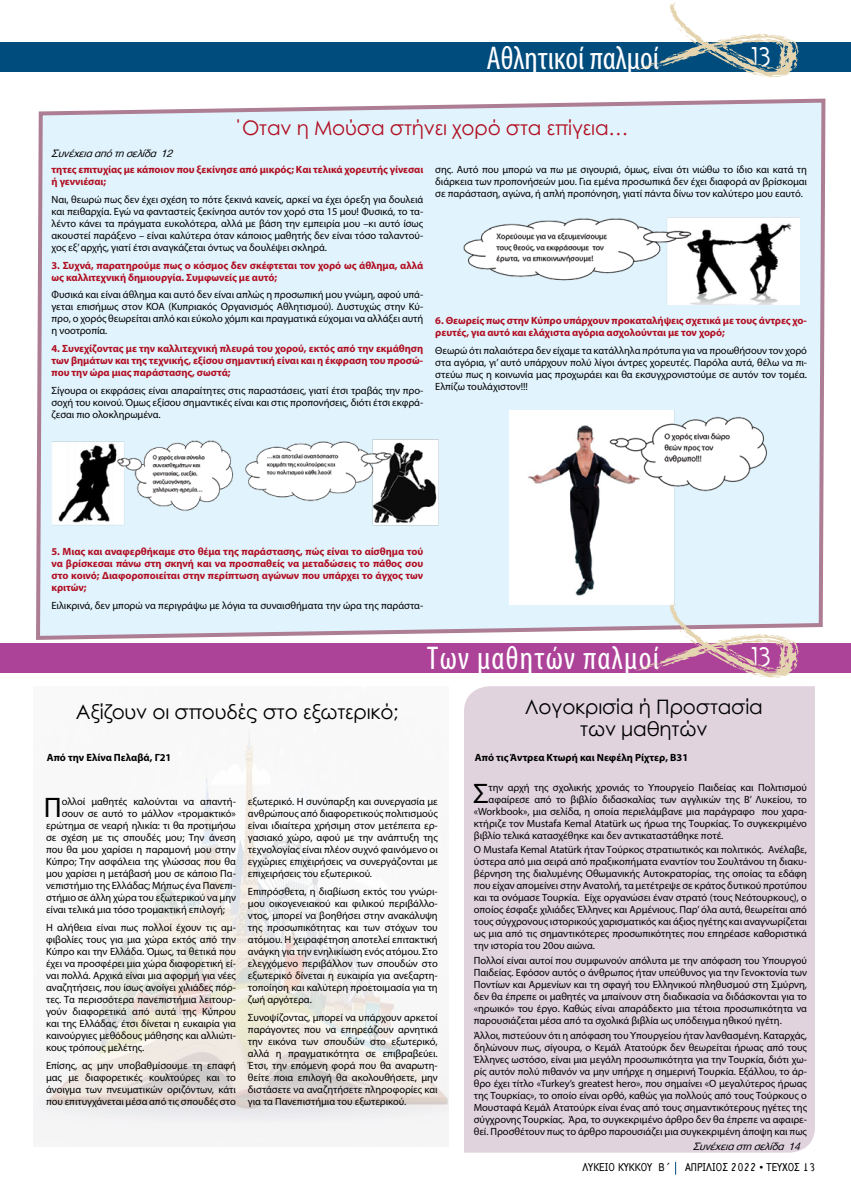
<style>
.page{position:relative;width:851px;height:1191px;background:#fff}
.page>*{position:absolute;margin:0;border:0;box-sizing:border-box;transform-origin:0 0}
.t1{font:condensed 33px "Myriad Pro";letter-spacing:.04em;color:#fff}
.t2{font:condensed 33px "Myriad Pro";letter-spacing:.015em;color:#fff}
.t3{font:28.3px "Myriad Pro";color:#000}
.t4{font:25px "CF Template";color:#fff}
.t5{font:20px/22.7px "Century Gothic Pro Grk";letter-spacing:-.01em;color:#000;text-align:center}
.t6{font:20px "Century Gothic Pro Grk";letter-spacing:-.01em;color:#b10f22}
.t7{font:italic 11px "CF Helvetica";color:#000}
.t8{font:11px "CF Spookie";color:#000}
.t9{font:10.5px/12px "Myriad Pro";letter-spacing:-.005em;color:#000;text-align:justify}
.t10{font:700 10.5px/12px "Myriad Pro";letter-spacing:-.005em;color:#b10f22}
.t11{font:700 10.5px "Myriad Pro";color:#000}
</style>
<div class="page">
<svg style="left:675px;top:1161px;width:1px;height:13px"></svg>
<img style="left:33px;top:729px;width:415px;height:402px">
<div style="left:0;top:42px;width:850px;height:30px;background:#004c7d"></div>
<svg style="left:636px;top:2px;width:162px;height:75px"></svg>
<svg style="left:36px;top:98px;width:790px;height:542px;background:#e0eff8"></svg>
<img style="left:44px;top:434px;width:395px;height:95px">
<img style="left:439px;top:204px;width:360px;height:100px">
<img style="left:509px;top:410px;width:270px;height:194px">
<div style="left:0;top:643px;width:850px;height:29px;background:#ad4399"></div>
<svg style="left:635px;top:602px;width:163px;height:75px"></svg>
<div style="left:464px;top:686px;width:350px;height:466px;background:#e0d3de"></div>
<h1 class="t2" style="left:486px;top:38px;width:174px">Αθλητικοί παλμοί</h1>
<h3 class="t4" style="left:750px;top:37px;width:22px">13</h3>
<h3 class="t6" style="left:234px;top:116px;width:395px">΄Όταν η Μούσα στήνει χορό στα επίγεια…</h3>
<p class="t10" style="left:51px;top:163px;width:373px">τητες επιτυχίας με κάποιον που ξεκίνησε από μικρός; Και τελικά χορευτής γίνεσαι ή γεννιέσαι;</p>
<p class="t9" style="left:51px;top:193px;width:373px">Ναι, θεωρώ πως δεν έχει σχέση το πότε ξεκινά κανείς, αρκεί να έχει όρεξη για δουλειά και πειθαρχία. Εγώ να φανταστείς ξεκίνησα αυτόν τον χορό στα 15 μου! Φυσικά, το τα&shy;λέντο κάνει τα πράγματα ευκολότερα, αλλά με βάση την εμπειρία μου –κι αυτό ίσως ακουστεί παράξενο – είναι καλύτερα όταν κάποιος μαθητής δεν είναι τόσο ταλαντού&shy;χος εξ’ αρχής, γιατί έτσι αναγκάζεται όντως να δουλέψει σκληρά.</p>
<p class="t10" style="left:51px;top:259px;width:373px">3. Συχνά, παρατηρούμε πως ο κόσμος δεν σκέφτεται τον χορό ως άθλημα, αλλά ως καλλιτεχνική δημιουργία. Συμφωνείς με αυτό;</p>
<p class="t9" style="left:51px;top:288px;width:373px">Φυσικά και είναι άθλημα και αυτό δεν είναι απλώς η προσωπική μου γνώμη, αφού υπά&shy;γεται επισήμως στον ΚΟΑ (Κυπριακός Οργανισμός Αθλητισμού). Δυστυχώς στην Κύ&shy;προ, ο χορός θεωρείται απλό και εύκολο χόμπι και πραγματικά εύχομαι να αλλάξει αυτή η νοοτροπία.</p>
<p class="t10" style="left:51px;top:342px;width:373px;text-align:justify">4. Συνεχίζοντας με την καλλιτεχνική πλευρά του χορού, εκτός από την εκμάθηση των βημάτων και της τεχνικής, εξίσου σημαντική είναι και η έκφραση του προσώ&shy;που την ώρα μιας παράστασης, σωστά;</p>
<p class="t9" style="left:51px;top:384px;width:373px">Σίγουρα οι εκφράσεις είναι απαραίτητες στις παραστάσεις, γιατί έτσι τραβάς την προ&shy;σοχή του κοινού. Όμως εξίσου σημαντικές είναι και στις προπονήσεις, διότι έτσι εκφρά&shy;ζεσαι πιο ολοκληρωμένα.</p>
<p class="t7" style="left:51px;top:147px;width:126px">Συνέχειααπότησελίδα 12</p>
<p class="t9" style="left:435px;top:163px;width:373px">σης. Αυτό που μπορώ να πω με σιγουριά, όμως, είναι ότι νιώθω το ίδιο και κατά τη διάρκεια των προπονήσεών μου. Για εμένα προσωπικά δεν έχει διαφορά αν βρίσκομαι σε παράσταση, αγώνα, ή απλή προπόνηση, γιατί πάντα δίνω τον καλύτερο μου εαυτό.</p>
<p class="t10" style="left:435px;top:314px;width:373px">6. Θεωρείς πως στην Κύπρο υπάρχουν προκαταλήψεις σχετικά με τους άντρες χο&shy;ρευτές, για αυτό και ελάχιστα αγόρια ασχολούνται με τον χορό;</p>
<p class="t9" style="left:435px;top:344px;width:373px">Θεωρώ ότι παλαιότερα δεν είχαμε τα κατάλληλα πρότυπα για να προωθήσουν τον χορό στα αγόρια, γι’ αυτό υπάρχουν πολύ λίγοι άντρες χορευτές. Παρόλα αυτά, θέλω να πι&shy;στεύω πως η κοινωνία μας προχωράει και θα εκσυγχρονιστούμε σε αυτόν τον τομέα.<br>Ελπίζω τουλάχιστον!!!</p>
<p class="t10" style="left:51px;top:545px;width:373px;text-align:justify">5. Μιας και αναφερθήκαμε στο θέμα της παράστασης, πώς είναι το αίσθημα τού να βρίσκεσαι πάνω στη σκηνή και να προσπαθείς να μεταδώσεις το πάθος σου στο κοινό; Διαφοροποιείται στην περίπτωση αγώνων που υπάρχει το άγχος των κριτών;</p>
<p class="t9" style="left:51px;top:599px;width:373px">Ειλικρινά, δεν μπορώ να περιγράψω με λόγια τα συναισθήματα την ώρα της παράστα-</p>
<h3 class="t5" style="left:76px;top:700px;width:324px">Αξίζουν οι σπουδές στο εξωτερικό;</h3>
<p class="t11" style="left:47px;top:751px;width:126px">Από την Ελίνα Πελαβά, Γ21</p>
<h1 class="t1" style="left:426px;top:638px;width:234px">Των μαθητών παλμοί</h1>
<h3 class="t4" style="left:750px;top:638px;width:22px">13</h3>
<h3 class="t5" style="left:524px;top:695px;width:240px">Λογοκρισία ή Προστασία των μαθητών</h3>
<p class="t11" style="left:475px;top:751px;width:215px">Από τις Άντρεα Κτωρή και Νεφέλη Ρίχτερ, Β31</p>
<h2 class="t3" style="left:44px;top:790px;width:19px">Π</h2>
<p class="t9" style="left:62px;top:795px;width:176px">ολλοί μαθητές καλούνται να απαντή-</p>
<p class="t9" style="left:62px;top:807px;width:176px">σουν σε αυτό το μάλλον «τρομακτικό»</p>
<p class="t9" style="left:46px;top:819px;width:191px">ερώτημα σε νεαρή ηλικία: τι θα προτιμήσω</p>
<p class="t9" style="left:46px;top:831px;width:191px">σε σχέση με τις σπουδές μου; Την άνεση</p>
<p class="t9" style="left:46px;top:843px;width:191px">που θα μου χαρίσει η παραμονή μου στην</p>
<p class="t9" style="left:46px;top:855px;width:191px">Κύπρο; Την ασφάλεια της γλώσσας που θα</p>
<p class="t9" style="left:46px;top:867px;width:191px">μου χαρίσει η μετάβασή μου σε κάποιο Πα-</p>
<p class="t9" style="left:46px;top:879px;width:191px">νεπιστήμιο της Ελλάδας; Μήπως ένα Πανεπι-</p>
<p class="t9" style="left:46px;top:891px;width:191px">στήμιο σε άλλη χώρα του εξωτερικού να μην</p>
<p class="t9" style="left:46px;top:903px;width:180px">είναι τελικά μια τόσο τρομακτική επιλογή;</p>
<p class="t9" style="left:46px;top:921px;width:191px">Η αλήθεια είναι πως πολλοί έχουν τις αμ&shy;φιβολίες τους για μια χώρα εκτός από την Κύπρο και την Ελλάδα. Όμως, τα θετικά που έχει να προσφέρει μια χώρα διαφορετική εί&shy;ναι πολλά. Αρχικά είναι μια αφορμή για νέες αναζητήσεις, που ίσως ανοίγει χιλιάδες πόρ&shy;τες. Τα περισσότερα πανεπιστήμια λειτουρ&shy;γούν διαφορετικά από αυτά της Κύπρου και της Ελλάδας, έτσι δίνεται η ευκαιρία για καινούργιες μεθόδους μάθησης και αλλιώτι&shy;κους τρόπους μελέτης.</p>
<p class="t9" style="left:46px;top:1059px;width:191px">Επίσης, ας μην υποβαθμίσουμε τη επαφή μας με διαφορετικές κουλτούρες και το άνοιγμα των πνευματικών οριζόντων, κάτι που επιτυγχάνεται μέσα από τις σπουδές στο</p>
<p class="t9" style="left:248px;top:795px;width:191px">εξωτερικό. Η συνύπαρξη και συνεργασία με ανθρώπους από διαφορετικούς πολιτισμούς είναι ιδιαίτερα χρήσιμη στον μετέπειτα ερ&shy;γασιακό χώρο, αφού με την ανάπτυξη της τεχνολογίας είναι πλέον συχνό φαινόμενο οι εγχώριες επιχειρήσεις να συνεργάζονται με επιχειρήσεις του εξωτερικού.</p>
<p class="t9" style="left:248px;top:885px;width:191px">Επιπρόσθετα, η διαβίωση εκτός του γνώρι&shy;μου οικογενειακού και φιλικού περιβάλλο&shy;ντος, μπορεί να βοηθήσει στην ανακάλυψη της προσωπικότητας και των στόχων του ατόμου. Η χειραφέτηση αποτελεί επιτακτική ανάγκη για την ενηλικίωση ενός ατόμου. Στο ελεγχόμενο περιβάλλον των σπουδών στο εξωτερικό δίνεται η ευκαιρία για ανεξαρτη&shy;τοποίηση και καλύτερη προετοιμασία για τη ζωή αργότερα.</p>
<p class="t9" style="left:248px;top:1011px;width:191px">Συνοψίζοντας, μπορεί να υπάρχουν αρκετοί παράγοντες που να επηρεάζουν αρνητικά την εικόνα των σπουδών στο εξωτερικό, αλλά η πραγματικότητα σε επιβραβεύει.<br>Έτσι, την επόμενη φορά που θα αναρωτη&shy;θείτε ποια επιλογή θα ακολουθήσετε, μην διστάσετε να αναζητήσετε πληροφορίες και για τα Πανεπιστήμια του εξωτερικού.</p>
<h2 class="t3" style="left:473px;top:775px;width:17px">Σ</h2>
<p class="t9" style="left:488px;top:781px;width:320px">την αρχή της σχολικής χρονιάς το Υπουργείο Παιδείας και Πολιτισμού</p>
<p class="t9" style="left:488px;top:793px;width:320px">αφαίρεσε από το βιβλίο διδασκαλίας των αγγλικών της Β’ Λυκείου, το</p>
<p class="t9" style="left:474px;top:805px;width:334px">«Workbook», μια σελίδα, η οποία περιελάμβανε μια παράγραφο που χαρα-</p>
<p class="t9" style="left:474px;top:817px;width:334px">κτήριζε τον Mustafa Kemal Atatürk ως ήρωα της Τουρκίας. Το συγκεκριμένο</p>
<p class="t9" style="left:474px;top:829px;width:251px">βιβλίο τελικά κατασχέθηκε και δεν αντικαταστάθηκε ποτέ.</p>
<p class="t9" style="left:474px;top:843px;width:334px">Ο Mustafa Kemal Atatürk ήταν Τούρκος στρατιωτικός και πολιτικός. Ανέλαβε, ύστερα από μια σειρά από πραξικοπήματα εναντίον του Σουλτάνου τη διακυ&shy;βέρνηση της διαλυμένης Οθωμανικής Αυτοκρατορίας, της οποίας τα εδάφη που είχαν απομείνει στην Ανατολή, τα μετέτρεψε σε κράτος δυτικού προτύπου και τα ονόμασε Τουρκία. Είχε οργανώσει έναν στρατό (τους Νεότουρκους), ο οποίος έσφαξε χιλιάδες Έλληνες και Αρμένιους. Παρ’ όλα αυτά, θεωρείται από τους σύγχρονους ιστορικούς χαρισματικός και άξιος ηγέτης και αναγνωρίζεται ως μια από τις σημαντικότερες προσωπικότητες που επηρέασε καθοριστικά την ιστορία του 20ου αιώνα.</p>
<p class="t9" style="left:474px;top:954px;width:334px">Πολλοί είναι αυτοί που συμφωνούν απόλυτα με την απόφαση του Υπουργού Παιδείας. Εφόσον αυτός ο άνθρωπος ήταν υπεύθυνος για την Γενοκτονία των Ποντίων και Αρμενίων και τη σφαγή του Ελληνικού πληθυσμού στη Σμύρνη, δεν θα έπρεπε οι μαθητές να μπαίνουν στη διαδικασία να διδάσκονται για το «ηρωικό» του έργο. Καθώς είναι απαράδεκτο μια τέτοια προσωπικότητα να παρουσιάζεται μέσα από τα σχολικά βιβλία ως υπόδειγμα ηθικού ηγέτη.</p>
<p class="t9" style="left:474px;top:1029px;width:334px">Άλλοι, πιστεύουν ότι η απόφαση του Υπουργείου ήταν λανθασμένη. Καταρχάς, δηλώνουν πως, σίγουρα, ο Κεμάλ Ατατούρκ δεν θεωρείται ήρωας από τους Έλληνες ωστόσο, είναι μια μεγάλη προσωπικότητα για την Τουρκία, διότι χω&shy;ρίς αυτόν πολύ πιθανόν να μην υπήρχε η σημερινή Τουρκία. Εξάλλου, το άρ&shy;θρο έχει τίτλο «Turkey’s greatest hero», που σημαίνει «Ο μεγαλύτερος ήρωας της Τουρκίας», το οποίο είναι ορθό, καθώς για πολλούς από τους Τούρκους ο Μουσταφά Κεμάλ Ατατούρκ είναι ένας από τους σημαντικότερους ηγέτες της σύγχρονης Τουρκίας. Άρα, το συγκεκριμένο άρθρο δεν θα έπρεπε να αφαιρε&shy;θεί. Προσθέτουν πως το άρθρο παρουσιάζει μια συγκεκριμένη άποψη και πως</p>
<p class="t7" style="left:693px;top:1140px;width:112px">Συνέχειαστησελίδα 14</p>
<p class="t8" style="left:582px;top:1160px;width:89px">ΛΥΚΕΙΟ ΚΥΚΚΟΥ Β΄</p>
<p class="t8" style="left:685px;top:1160px;width:132px">AΠΡΙΛΙΟΣ 2022 • ΤΕΥΧΟΣ 13</p>
</div>
